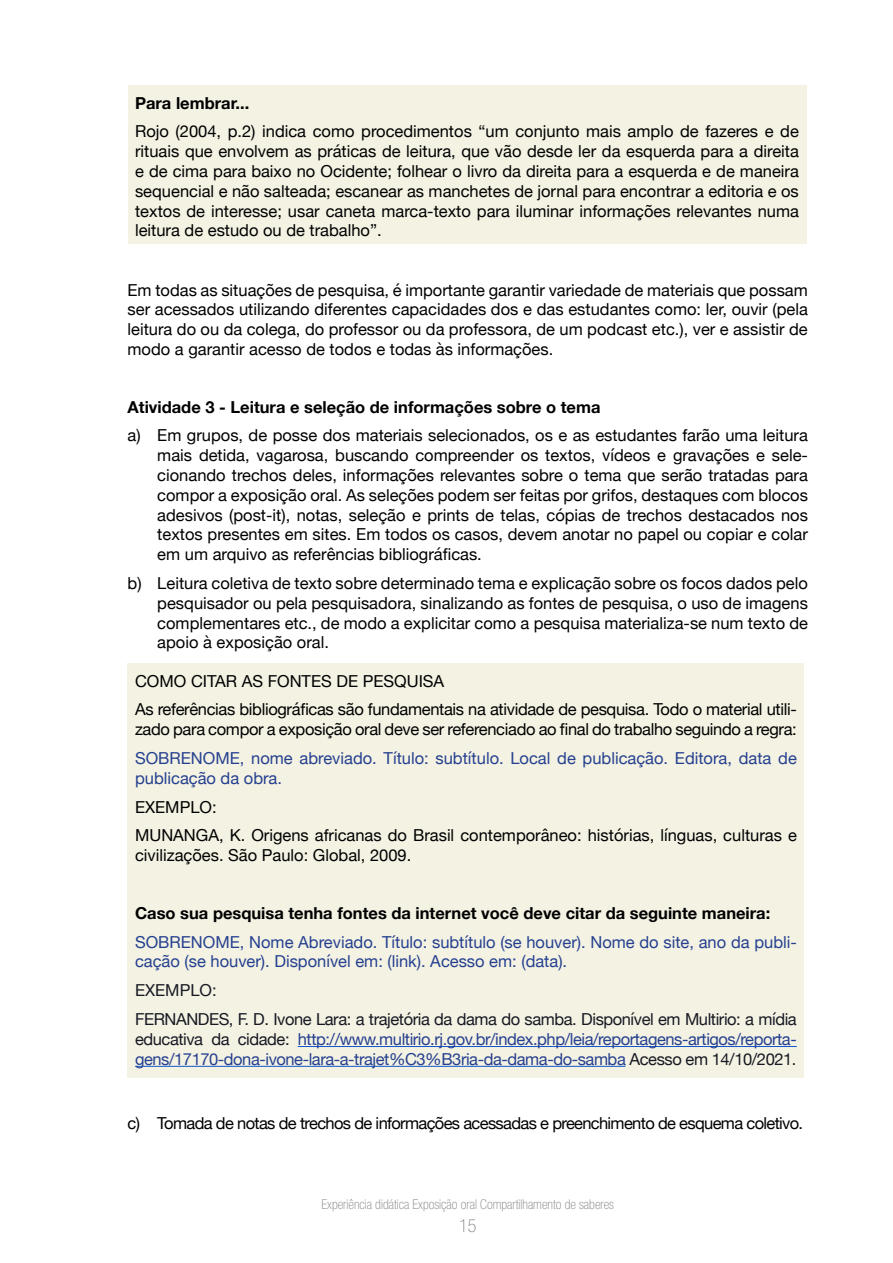
<style>
.page{position:relative;width:893px;height:1263px;background:#fff}
.page>*{position:absolute;margin:0;border:0;box-sizing:border-box;transform-origin:0 0}
.t1{font:100 condensed 18px "Helvetica Neue LT Std";color:#808285}
.t2{font:16.5px/19.8px "Helvetica Neue";color:#000;text-align:justify}
.t3{font:16.5px/19.8px "Helvetica Neue";color:#25408f}
.t4{font:16.5px/28.8px "Helvetica Neue";letter-spacing:-.02em;color:#000}
.t5{font:16.5px/19.8px "Helvetica Neue";letter-spacing:-.025em;color:#25408f}
.t6{font:700 16.5px "Helvetica Neue";color:#000}
.t7{font:16.5px/28.8px "Helvetica Neue";letter-spacing:-.025em;color:#171923}
.t8{font:16.5px "Helvetica Neue";letter-spacing:-.04em;color:#000}
.t9{font:100 condensed 13.5px "Helvetica Neue LT Std";color:#808285}
.s1{color:#171923}
</style>
<div class="page">
<div style="left:128px;top:85px;width:678px;height:159px;background:#f4f2e3"></div>
<div style="left:128px;top:663px;width:676px;height:415px;background:#f4f2e3"></div>
<hr style="left:298px;top:1046px;width:499px;height:1px;background:#15c">
<hr style="left:135px;top:1066px;width:490px;height:1px;background:#15c">
<p class="t6" style="left:135px;top:90px;width:116px">Para lembrar...</p>
<p class="t2" style="left:135px;top:123px;width:665px">Rojo (2004, p.2) indica como procedimentos “um conjunto mais amplo de fazeres e de rituais que envolvem as práticas de leitura, que vão desde ler da esquerda para a direita e de cima para baixo no Ocidente; folhear o livro da direita para a esquerda e de maneira sequencial e não salteada; escanear as manchetes de jornal para encontrar a editoria e os textos de interesse; usar caneta marca-texto para iluminar informações relevantes numa leitura de estudo ou de trabalho”.</p>
<p class="t2" style="left:128px;top:281px;width:682px">Em todas as situações de pesquisa, é importante garantir variedade de materiais que possam ser acessados utilizando diferentes capacidades dos e das estudantes como: ler, ouvir (pela leitura do ou da colega, do professor ou da professora, de um podcast etc.), ver e assistir de modo a garantir acesso de todos e todas às informações.</p>
<p class="t6" style="left:128px;top:394px;width:474px">Atividade 3 - Leitura e seleção de informações sobre o tema</p>
<p class="t2" style="left:157px;top:426px;width:652px;text-indent:-30px">a) Em grupos, de posse dos materiais selecionados, os e as estudantes farão uma leitura mais detida, vagarosa, buscando compreender os textos, vídeos e gravações e sele&shy;cionando trechos deles, informações relevantes sobre o tema que serão tratadas para compor a exposição oral. As seleções podem ser feitas por grifos, destaques com blocos adesivos (post-it), notas, seleção e prints de telas, cópias de trechos destacados nos textos presentes em sites. Em todos os casos, devem anotar no papel ou copiar e colar em um arquivo as referências bibliográficas.</p>
<p class="t2" style="left:157px;top:574px;width:652px;text-indent:-30px">b) Leitura coletiva de texto sobre determinado tema e explicação sobre os focos dados pelo pesquisador ou pela pesquisadora, sinalizando as fontes de pesquisa, o uso de imagens complementares etc., de modo a explicitar como a pesquisa materializa-se num texto de apoio à exposição oral.</p>
<p class="t4" style="left:135px;top:667px;width:663px">COMO CITAR AS FONTES DE PESQUISA<br>As referências bibliográficas são fundamentais na atividade de pesquisa. Todo o material utili-</p>
<p class="t4" style="left:135px;top:716px;width:663px">zado para compor a exposição oral deve ser referenciado ao final do trabalho seguindo a regra:</p>
<p class="t3" style="left:135px;top:749px;width:663px">SOBRENOME, nome abreviado. Título: subtítulo. Local de publicação. Editora, data de publicação da obra.</p>
<p class="t2" style="left:135px;top:793px;width:663px;line-height:28.8px">EXEMPLO:<br>MUNANGA, K. Origens africanas do Brasil contemporâneo: histórias, línguas, culturas e</p>
<p class="t2" style="left:135px;top:846px;width:278px">civilizações. São Paulo: Global, 2009.</p>
<p class="t6" style="left:135px;top:900px;width:637px">Caso sua pesquisa tenha fontes da internet você deve citar da seguinte maneira:</p>
<p class="t3" style="left:135px;top:933px;width:663px">SOBRENOME, Nome Abreviado. Título: subtítulo (se houver). Nome do site, ano da publi&shy;cação (se houver). Disponível em: (link). Acesso em: (data).</p>
<p class="t7" style="left:135px;top:977px;width:663px">EXEMPLO:<br>FERNANDES, F. D. Ivone Lara: a trajetória da dama do samba. Disponível em Multirio: a mídia</p>
<p class="t5" style="left:135px;top:1030px;width:663px"><span class="s1">educativa da cidade:</span> http://www.multirio.rj.gov.br/index.php/leia/reportagens-artigos/reporta&shy;gens/17170-dona-ivone-lara-a-trajet%C3%B3ria-da-dama-do-samba <span class="s1">Acesso em 14/10/2021.</span></p>
<p class="t8" style="left:128px;top:1111px;width:677px">c) Tomada de notas de trechos de informações acessadas e preenchimento de esquema coletivo.</p>
<p class="t9" style="left:322px;top:1196px;width:294px">Experiência didática Exposição oral Compartilhamento de saberes</p>
<p class="t1" style="left:459px;top:1215px;width:19px">15</p>
</div>
